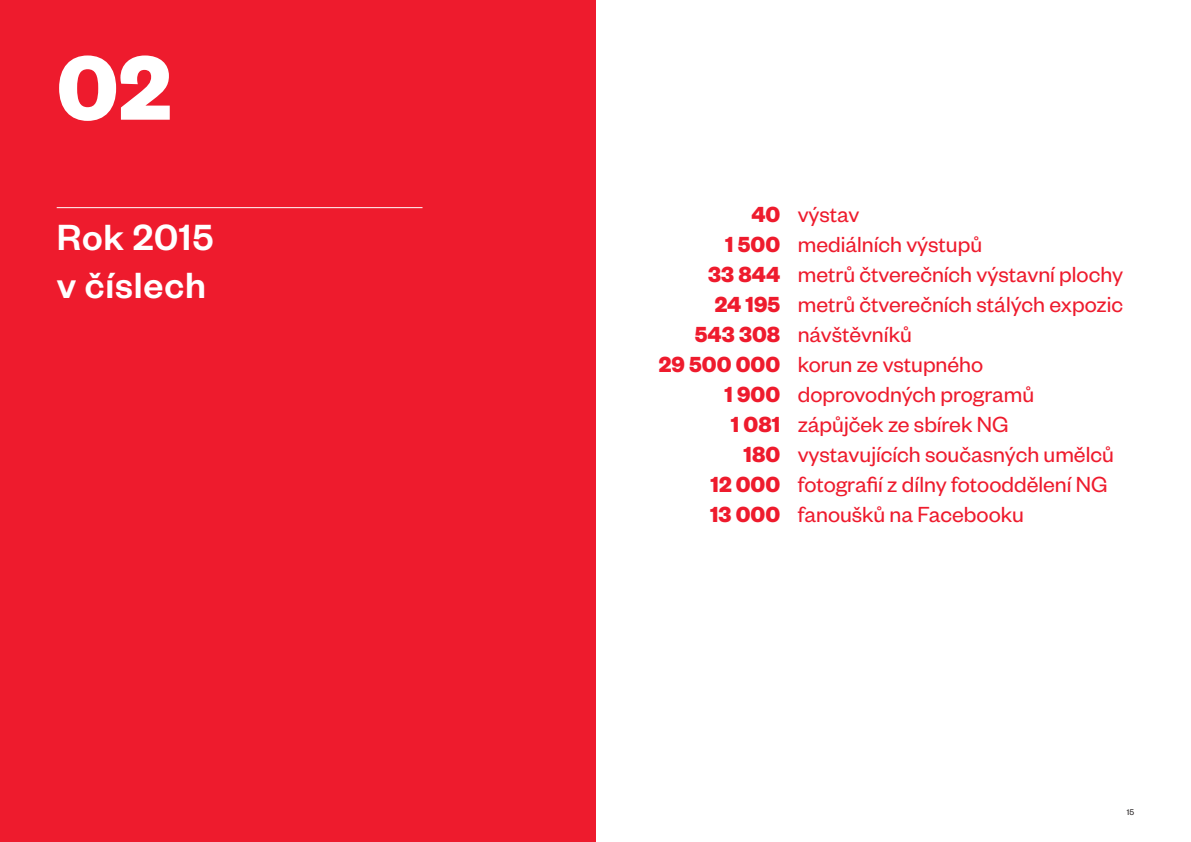
<style>
.page{position:relative;width:1191px;height:842px;background:#fff}
.page>*{position:absolute;margin:0;border:0;box-sizing:border-box;transform-origin:0 0}
.cislo_kapitoly_100{font:700 100px "Founders Grotesk";color:#fff}
.nadpis_kapitoly_bily{font:500 40px "Founders Grotesk";letter-spacing:.02em;color:#fff}
.uvod_kapitoly_20_28{font:24px "Founders Grotesk";color:#ee1b2d}
.uvod_kapitoly_20_28-2{font:700 24px "Founders Grotesk";color:#ee1b2d}
.t1{font:9px "Founders Grotesk";color:#231f20}
</style>
<div class="page">
<div style="left:0;top:0;width:595px;height:842px;background:#ee1b2d"></div>
<hr style="left:57px;top:207px;width:365px;height:1px;background:#fff">
<p class="cislo_kapitoly_100" style="left:57px;top:24px;width:115px">02</p>
<p class="nadpis_kapitoly_bily" style="left:57px;top:212px;width:158px">Rok 2015</p>
<p class="nadpis_kapitoly_bily" style="left:57px;top:260px;width:151px">v číslech</p>
<p class="uvod_kapitoly_20_28-2" style="left:751px;top:199px;width:30px">40</p>
<p class="uvod_kapitoly_20_28-2" style="left:725px;top:229px;width:57px">1 500</p>
<p class="uvod_kapitoly_20_28-2" style="left:708px;top:259px;width:74px">33 844</p>
<p class="uvod_kapitoly_20_28-2" style="left:714px;top:289px;width:67px">24 195</p>
<p class="uvod_kapitoly_20_28-2" style="left:695px;top:319px;width:87px">543 308</p>
<p class="uvod_kapitoly_20_28-2" style="left:658px;top:349px;width:123px">29 500 000</p>
<p class="uvod_kapitoly_20_28-2" style="left:724px;top:379px;width:57px">1 900</p>
<p class="uvod_kapitoly_20_28-2" style="left:730px;top:409px;width:51px">1 081</p>
<p class="uvod_kapitoly_20_28-2" style="left:743px;top:439px;width:38px">180</p>
<p class="uvod_kapitoly_20_28-2" style="left:710px;top:469px;width:71px">12 000</p>
<p class="uvod_kapitoly_20_28-2" style="left:710px;top:499px;width:72px">13 000</p>
<p class="uvod_kapitoly_20_28" style="left:797px;top:200px;width:63px">výstav</p>
<p class="uvod_kapitoly_20_28" style="left:797px;top:230px;width:186px">mediálních výstupů</p>
<p class="uvod_kapitoly_20_28" style="left:797px;top:260px;width:327px">metrů čtverečních výstavní plochy</p>
<p class="uvod_kapitoly_20_28" style="left:797px;top:290px;width:327px">metrů čtverečních stálých expozic</p>
<p class="uvod_kapitoly_20_28" style="left:797px;top:320px;width:116px">návštěvníků</p>
<p class="uvod_kapitoly_20_28" style="left:797px;top:350px;width:187px">korun ze vstupného</p>
<p class="uvod_kapitoly_20_28" style="left:797px;top:380px;width:238px">doprovodných programů</p>
<p class="uvod_kapitoly_20_28" style="left:797px;top:410px;width:212px">zápůjček ze sbírek NG</p>
<p class="uvod_kapitoly_20_28" style="left:797px;top:440px;width:317px">vystavujících současných umělců</p>
<p class="uvod_kapitoly_20_28" style="left:797px;top:469px;width:311px">fotografií z dílny fotooddělení NG</p>
<p class="uvod_kapitoly_20_28" style="left:797px;top:499px;width:228px">fanoušků na Facebooku</p>
<p class="t1" style="left:1127px;top:806px;width:9px">15</p>
</div>
